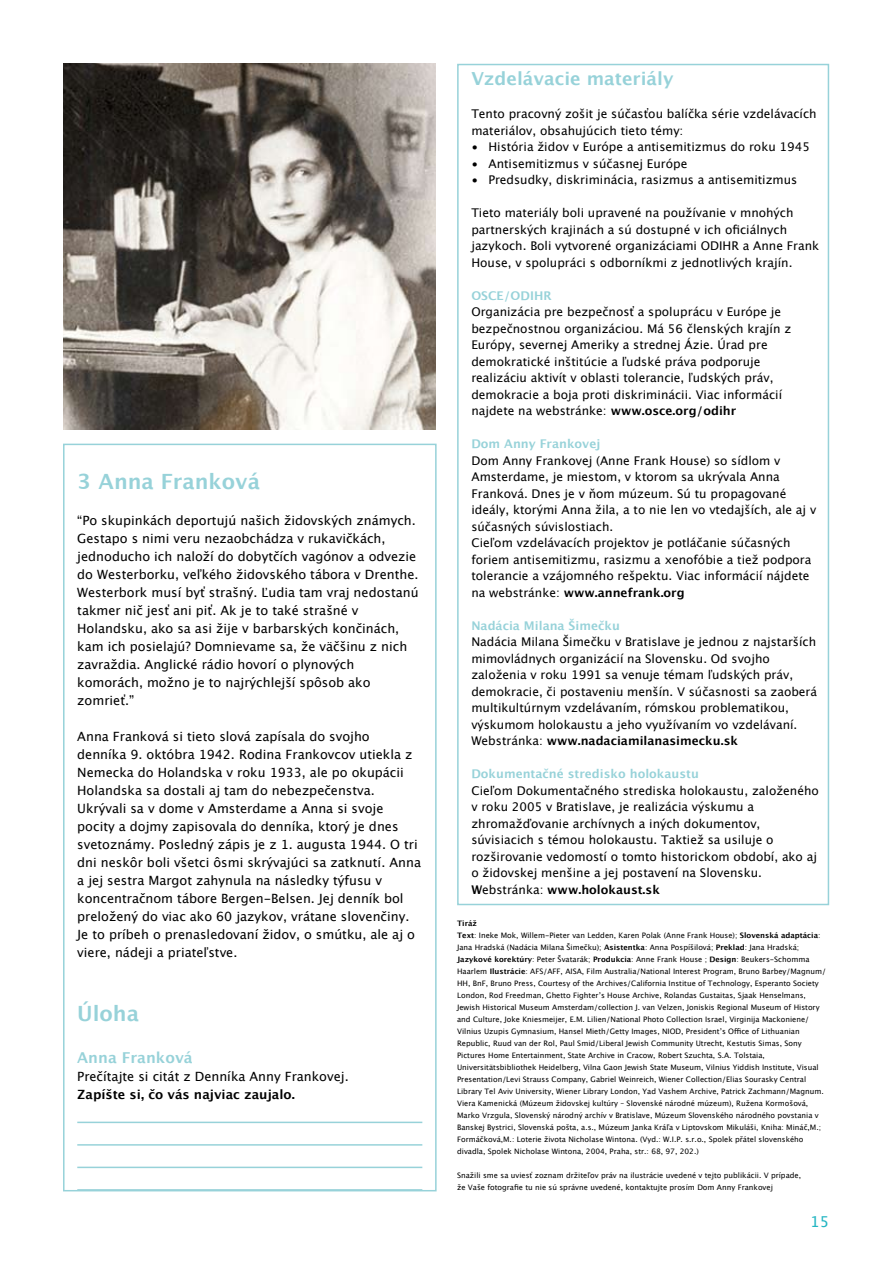
<style>
.page{position:relative;width:893px;height:1263px;background:#fff}
.page>*{position:absolute;margin:0;border:0;box-sizing:border-box;transform-origin:0 0}
.t1{font:700 21px "Lucida Grande";color:#97d2d9}
.t2{font:700 18px "Lucida Grande";color:#97d2d9}
.t3{font:700 15px "Lucida Grande";color:#97d2d9}
.t4{font:15px "Lucida Grande";color:#22b5c2}
.t5{font:12.75px/18px "Lucida Grande";color:#000}
.t6{font:700 12.75px "Lucida Grande";color:#000}
.t7{font:12px/16.5px "Lucida Grande";color:#000}
.t8{font:700 12px "Lucida Grande";color:#97d2d9}
.t9{font:7.5px/12px "Lucida Grande";color:#000}
.s1{font-weight:700}
</style>
<div class="page">
<hr style="left:77px;top:1121px;width:345px;height:2px;background:#97d2d9">
<hr style="left:77px;top:1144px;width:345px;height:1px;background:#97d2d9">
<hr style="left:77px;top:1166px;width:345px;height:2px;background:#97d2d9">
<div style="left:63px;top:444px;width:374px;height:747px;border:2px solid #97d2d9"></div>
<div style="left:457px;top:64px;width:372px;height:841px;border:2px solid #97d2d9"></div>
<img style="left:64px;top:64px;width:372px;height:365px">
<h1 class="t1" style="left:77px;top:469px;width:184px">3 Anna Franková</h1>
<p class="t5" style="left:77px;top:512px;width:343px">“Po skupinkách deportujú našich židovských známych.<br>Gestapo s nimi veru nezaobchádza v rukavičkách, jednoducho ich naloží do dobytčích vagónov a odvezie do Westerborku, veľkého židovského tábora v Drenthe.<br>Westerbork musí byť strašný. Ľudia tam vraj nedostanú takmer nič jesť ani piť. Ak je to také strašné v Holandsku, ako sa asi žije v barbarských končinách, kam ich posielajú? Domnievame sa, že väčšinu z nich zavraždia. Anglické rádio hovorí o plynových komorách, možno je to najrýchlejší spôsob ako zomrieť.”</p>
<p class="t5" style="left:77px;top:728px;width:345px">Anna Franková si tieto slová zapísala do svojho denníka 9. októbra 1942. Rodina Frankovcov utiekla z Nemecka do Holandska v roku 1933, ale po okupácii Holandska sa dostali aj tam do nebezpečenstva.<br>Ukrývali sa v dome v Amsterdame a Anna si svoje pocity a dojmy zapisovala do denníka, ktorý je dnes svetoznámy. Posledný zápis je z 1. augusta 1944. O tri dni neskôr boli všetci ôsmi skrývajúci sa zatknutí. Anna a jej sestra Margot zahynula na následky týfusu v koncentračnom tábore Bergen-Belsen. Jej denník bol preložený do viac ako 60 jazykov, vrátane slovenčiny.<br>Je to príbeh o prenasledovaní židov, o smútku, ale aj o viere, nádeji a priateľstve.</p>
<h1 class="t1" style="left:77px;top:1001px;width:63px">Úloha</h1>
<h3 class="t3" style="left:77px;top:1049px;width:117px">Anna Franková</h3>
<h3 class="t5" style="left:77px;top:1068px;width:273px">Prečítajte si citát z Denníka Anny Frankovej.</h3>
<h3 class="t6" style="left:77px;top:1087px;width:219px">Zapíšte si, čo vás najviac zaujalo.</h3>
<h2 class="t2" style="left:471px;top:68px;width:204px">Vzdelávacie materiály</h2>
<h3 class="t7" style="left:471px;top:106px;width:347px">Tento pracovný zošit je súčasťou balíčka série vzdelávacích materiálov, obsahujúcich tieto témy:</h3>
<h3 class="t7" style="left:471px;top:139px;width:340px">• História židov v Európe a antisemitizmus do roku 1945</h3>
<h3 class="t7" style="left:471px;top:155px;width:218px">• Antisemitizmus v súčasnej Európe</h3>
<h3 class="t7" style="left:471px;top:172px;width:328px">• Predsudky, diskriminácia, rasizmus a antisemitizmus</h3>
<h3 class="t7" style="left:471px;top:205px;width:349px">Tieto materiály boli upravené na používanie v mnohých partnerských krajinách a sú dostupné v ich oficiálnych jazykoch. Boli vytvorené organizáciami ODIHR a Anne Frank House, v spolupráci s odborníkmi z jednotlivých krajín.</h3>
<h3 class="t8" style="left:471px;top:288px;width:82px">OSCE/ODIHR</h3>
<p class="t7" style="left:471px;top:304px;width:321px">Organizácia pre bezpečnosť a spoluprácu v Európe je bezpečnostnou organizáciou. Má 56 členských krajín z Európy, severnej Ameriky a strednej Ázie. Úrad pre demokratické inštitúcie a ľudské práva podporuje realizáciu aktivít v oblasti tolerancie, ľudských práv, demokracie a boja proti diskriminácii. Viac informácií najdete na webstránke: <span class="s1">www.osce.org/odihr</span></p>
<h3 class="t8" style="left:471px;top:437px;width:131px">Dom Anny Frankovej</h3>
<p class="t7" style="left:471px;top:452px;width:346px">Dom Anny Frankovej (Anne Frank House) so sídlom v Amsterdame, je miestom, v ktorom sa ukrývala Anna Franková. Dnes je v ňom múzeum. Sú tu propagované ideály, ktorými Anna žila, a to nie len vo vtedajších, ale aj v súčasných súvislostiach.<br>Cieľom vzdelávacích projektov je potláčanie súčasných foriem antisemitizmu, rasizmu a xenofóbie a tiež podpora tolerancie a vzájomného rešpektu. Viac informácií nájdete na webstránke: <span class="s1">www.annefrank.org</span></p>
<h3 class="t8" style="left:471px;top:618px;width:150px">Nadácia Milana Šimečku</h3>
<p class="t7" style="left:471px;top:634px;width:347px">Nadácia Milana Šimečku v Bratislave je jednou z najstarších mimovládnych organizácií na Slovensku. Od svojho založenia v roku 1991 sa venuje témam ľudských práv, demokracie, či postaveniu menšín. V súčasnosti sa zaoberá multikultúrnym vzdelávaním, rómskou problematikou, výskumom holokaustu a jeho využívaním vo vzdelávaní.<br>Webstránka: <span class="s1">www.nadaciamilanasimecku.sk</span></p>
<h3 class="t8" style="left:471px;top:767px;width:229px">Dokumentačné stredisko holokaustu</h3>
<p class="t7" style="left:471px;top:782px;width:349px">Cieľom Dokumentačného strediska holokaustu, založeného v roku 2005 v Bratislave, je realizácia výskumu a zhromažďovanie archívnych a iných dokumentov, súvisiacich s témou holokaustu. Taktiež sa usiluje o rozširovanie vedomostí o tomto historickom období, ako aj o židovskej menšine a jej postavení na Slovensku.<br><span class="s1">W</span>ebstránka: <span class="s1">www.holokaust.sk</span></p>
<p class="t9" style="left:457px;top:917px;width:370px"><span class="s1">Tiráž<br>Text</span>: Ineke Mok, Willem-Pieter van Ledden, Karen Polak (Anne Frank House); <span class="s1">Slovenská adaptácia</span>:<br>Jana Hradská (Nadácia Milana Šimečku); <span class="s1">Asistentka</span>: Anna Pospíšilová; <span class="s1">Preklad</span>: Jana Hradská; <span class="s1">Jazykové korektúry</span>: Peter Švatarák; <span class="s1">Produkcia</span>: Anne Frank House ; <span class="s1">Design</span>: Beukers-Schomma Haarlem <span class="s1">Ilustrácie</span>: AFS/AFF, AISA, Film Australia/National Interest Program, Bruno Barbey/Magnum/ HH, BnF, Bruno Press, Courtesy of the Archives/California Institue of Technology, Esperanto Society London, Rod Freedman, Ghetto Fighter’s House Archive, Rolandas Gustaitas, Sjaak Henselmans, Jewish Historical Museum Amsterdam/collection J. van Velzen, Joniskis Regional Museum of History and Culture, Joke Kniesmeijer, E.M. Lilien/National Photo Collection Israel, Virginija Mackoniene/ Vilnius Uzupis Gymnasium, Hansel Mieth/Getty Images, NIOD, President’s Office of Lithuanian Republic, Ruud van der Rol, Paul Smid/Liberal Jewish Community Utrecht, Kestutis Simas, Sony Pictures Home Entertainment, State Archive in Cracow, Robert Szuchta, S.A. Tolstaia, Universitätsbibliothek Heidelberg, Vilna Gaon Jewish State Museum, Vilnius Yiddish Institute, Visual Presentation/Levi Strauss Company, Gabriel Weinreich, Wiener Collection/Elias Sourasky Central Library Tel Aviv University, Wiener Library London, Yad Vashem Archive, Patrick Zachmann/Magnum.<br>Viera Kamenická (Múzeum židovskej kultúry – Slovenské národné múzeum), Ružena Kormošová, Marko Vrzgula, Slovenský národný archív v Bratislave, Múzeum Slovenského národného povstania v Banskej Bystrici, Slovenská pošta, a.s., Múzeum Janka Kráľa v Liptovskom Mikuláši, Kniha: Mináč,M.; Formáčková,M.: Loterie života Nicholase Wintona. (Vyd.: W.I.P. s.r.o., Spolek přátel slovenského divadla, Spolek Nicholase Wintona, 2004, Praha, str.: 68, 97, 202.)</p>
<p class="t9" style="left:457px;top:1169px;width:345px">Snažili sme sa uviesť zoznam držiteľov práv na ilustrácie uvedené v tejto publikácii. V prípade, že Vaše fotografie tu nie sú správne uvedené, kontaktujte prosím Dom Anny Frankovej</p>
<h3 class="t4" style="left:810px;top:1213px;width:20px">15</h3>
</div>
